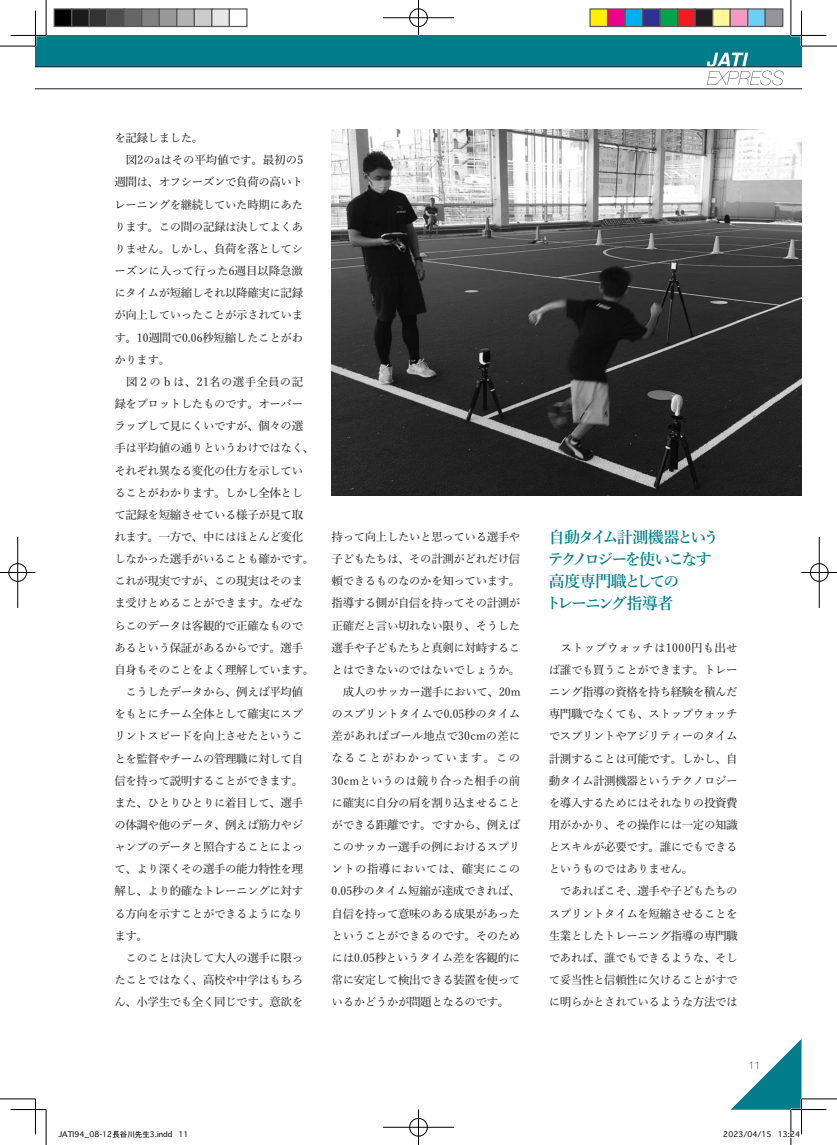
<style>
.page{position:relative;width:837px;height:1145px;background:#fff}
.page>*{position:absolute;margin:0;border:0;box-sizing:border-box;transform-origin:0 0}
.t1{font:600 16px/22.1px "Yu Min Pr 6 N";letter-spacing:-.125em;color:#007c8a}
.t2{font:500 11.5px/22.1px "Yu Min Pr 6 N";letter-spacing:-.04em;color:#231f20}
.t3{font:100 10.62px "Helvetica Neue";color:#231f20}
.t4{font:7.5px "Osaka";color:#000}
</style>
<div class="page">
<img style="left:331px;top:130px;width:470px;height:365px">
<div style="left:35px;top:35px;width:766px;height:32px;background:#007c8a"></div>
<svg style="left:731px;top:1039px;width:70px;height:70px"></svg>
<hr style="left:35px;top:67px;width:766px;height:1px;background:#231f20">
<hr style="left:35px;top:88px;width:766px;height:1px;background:#231f20">
<svg style="left:705px;top:53px;width:78px;height:32px"></svg>
<hr style="left:790px;top:1108px;width:36px;height:2px;background:#fff">
<hr style="left:800px;top:11px;width:2px;height:35px;background:#fff">
<hr style="left:800px;top:1098px;width:2px;height:36px;background:#fff">
<hr style="left:0;top:46px;width:35px;height:1px;background:#000">
<hr style="left:801px;top:46px;width:35px;height:1px;background:#000">
<hr style="left:0;top:1098px;width:35px;height:1px;background:#000">
<hr style="left:801px;top:1098px;width:35px;height:1px;background:#000">
<hr style="left:46px;top:0;width:1px;height:35px;background:#000">
<hr style="left:46px;top:1109px;width:1px;height:35px;background:#000">
<hr style="left:790px;top:0;width:1px;height:35px;background:#000">
<hr style="left:790px;top:1109px;width:1px;height:35px;background:#000">
<hr style="left:11px;top:35px;width:35px;height:1px;background:#000">
<hr style="left:790px;top:35px;width:36px;height:1px;background:#000">
<hr style="left:11px;top:1109px;width:35px;height:1px;background:#000">
<hr style="left:790px;top:1109px;width:36px;height:1px;background:#000">
<hr style="left:35px;top:11px;width:1px;height:35px;background:#000">
<hr style="left:35px;top:1098px;width:1px;height:36px;background:#000">
<hr style="left:801px;top:11px;width:1px;height:35px;background:#000">
<hr style="left:801px;top:1098px;width:1px;height:36px;background:#000">
<div style="left:408px;top:8px;width:20px;height:19px;border:2px solid #fff;border-radius:50%"></div>
<hr style="left:383px;top:17px;width:71px;height:2px;background:#fff">
<hr style="left:417px;top:0;width:2px;height:35px;background:#fff">
<div style="left:409px;top:9px;width:18px;height:18px;border:1px solid #000;border-radius:50%"></div>
<hr style="left:383px;top:18px;width:71px;height:1px;background:#000">
<hr style="left:418px;top:0;width:1px;height:35px;background:#000">
<div style="left:408px;top:1117px;width:20px;height:20px;border:2px solid #fff;border-radius:50%"></div>
<hr style="left:383px;top:1126px;width:71px;height:2px;background:#fff">
<hr style="left:417px;top:1109px;width:2px;height:35px;background:#fff">
<div style="left:409px;top:1118px;width:18px;height:18px;border:1px solid #000;border-radius:50%"></div>
<hr style="left:383px;top:1127px;width:71px;height:1px;background:#000">
<hr style="left:418px;top:1109px;width:1px;height:35px;background:#000">
<div style="left:8px;top:562px;width:19px;height:20px;border:2px solid #fff;border-radius:50%"></div>
<hr style="left:0;top:571px;width:35px;height:2px;background:#fff">
<hr style="left:17px;top:537px;width:2px;height:71px;background:#fff">
<div style="left:9px;top:563px;width:18px;height:18px;border:1px solid #000;border-radius:50%"></div>
<hr style="left:0;top:572px;width:35px;height:1px;background:#000">
<hr style="left:18px;top:537px;width:1px;height:71px;background:#000">
<div style="left:809px;top:562px;width:19px;height:20px;border:2px solid #fff;border-radius:50%"></div>
<hr style="left:801px;top:571px;width:35px;height:2px;background:#fff">
<div style="left:809px;top:563px;width:19px;height:18px;border:1px solid #000;border-radius:50%"></div>
<hr style="left:801px;top:572px;width:35px;height:1px;background:#000">
<hr style="left:818px;top:537px;width:1px;height:71px;background:#000">
<div style="left:54px;top:9px;width:18px;height:17px;background:#000"></div>
<div style="left:54px;top:8px;width:18px;height:19px;border:1px solid #595959"></div>
<div style="left:72px;top:9px;width:17px;height:17px;background:#1a1a1a"></div>
<div style="left:71px;top:8px;width:19px;height:19px;border:1px solid #595959"></div>
<div style="left:89px;top:9px;width:18px;height:17px;background:#333"></div>
<div style="left:89px;top:8px;width:18px;height:19px;border:1px solid #595959"></div>
<div style="left:107px;top:9px;width:17px;height:17px;background:#4d4d4d"></div>
<div style="left:106px;top:8px;width:19px;height:19px;border:1px solid #595959"></div>
<div style="left:124px;top:9px;width:18px;height:17px;background:#666"></div>
<div style="left:124px;top:8px;width:18px;height:19px;border:1px solid #595959"></div>
<div style="left:142px;top:9px;width:17px;height:17px;background:#808080"></div>
<div style="left:141px;top:8px;width:19px;height:19px;border:1px solid #595959"></div>
<div style="left:159px;top:9px;width:18px;height:17px;background:#999"></div>
<div style="left:159px;top:8px;width:18px;height:19px;border:1px solid #595959"></div>
<div style="left:177px;top:9px;width:17px;height:17px;background:#b3b3b3"></div>
<div style="left:176px;top:8px;width:19px;height:19px;border:1px solid #595959"></div>
<div style="left:194px;top:9px;width:18px;height:17px;background:#ccc"></div>
<div style="left:194px;top:8px;width:18px;height:19px;border:1px solid #595959"></div>
<div style="left:212px;top:9px;width:17px;height:17px;background:#e6e6e6"></div>
<div style="left:211px;top:8px;width:19px;height:19px;border:1px solid #595959"></div>
<div style="left:229px;top:8px;width:18px;height:19px;border:1px solid #595959"></div>
<div style="left:590px;top:9px;width:17px;height:17px;background:#fff101"></div>
<div style="left:589px;top:8px;width:19px;height:19px;border:1px solid #595959"></div>
<div style="left:607px;top:9px;width:18px;height:17px;background:#ed028c"></div>
<div style="left:606px;top:8px;width:19px;height:19px;border:1px solid #595959"></div>
<div style="left:625px;top:9px;width:17px;height:17px;background:#00aeef"></div>
<div style="left:624px;top:8px;width:19px;height:19px;border:1px solid #595959"></div>
<div style="left:642px;top:9px;width:18px;height:17px;background:#2e3092"></div>
<div style="left:641px;top:8px;width:19px;height:19px;border:1px solid #595959"></div>
<div style="left:660px;top:9px;width:17px;height:17px;background:#00a54f"></div>
<div style="left:659px;top:8px;width:19px;height:19px;border:1px solid #595959"></div>
<div style="left:677px;top:9px;width:18px;height:17px;background:#ee1d23"></div>
<div style="left:676px;top:8px;width:19px;height:19px;border:1px solid #595959"></div>
<div style="left:695px;top:9px;width:17px;height:17px;background:#231f20"></div>
<div style="left:694px;top:8px;width:19px;height:19px;border:1px solid #595959"></div>
<div style="left:712px;top:9px;width:18px;height:17px;background:#fff79a"></div>
<div style="left:711px;top:8px;width:19px;height:19px;border:1px solid #595959"></div>
<div style="left:730px;top:9px;width:17px;height:17px;background:#f499c2"></div>
<div style="left:729px;top:8px;width:19px;height:19px;border:1px solid #595959"></div>
<div style="left:747px;top:9px;width:18px;height:17px;background:#6bcff6"></div>
<div style="left:746px;top:8px;width:19px;height:19px;border:1px solid #595959"></div>
<div style="left:765px;top:9px;width:17px;height:17px;background:#939598"></div>
<div style="left:764px;top:8px;width:19px;height:19px;border:1px solid #595959"></div>
<p class="t2" style="left:114px;top:126px;width:201px">を記録しました。<br>　図2のaはその平均値です。最初の5週間は、オフシーズンで負荷の高いトレーニングを継続していた時期にあたります。この間の記録は決してよくありません。しかし、負荷を落としてシーズンに入って行った6週目以降急激にタイムが短縮しそれ以降確実に記録が向上していったことが示されています。10週間で0.06秒短縮したことがわかります。<br>　図２のｂは、21名の選手全員の記録をプロットしたものです。オーバーラップして見にくいですが、個々の選手は平均値の通りというわけではなく、それぞれ異なる変化の仕方を示していることがわかります。しかし全体として記録を短縮させている様子が見て取れます。一方で、中にはほとんど変化しなかった選手がいることも確かです。これが現実ですが、この現実はそのまま受けとめることができます。なぜならこのデータは客観的で正確なものであるという保証があるからです。選手自身もそのことをよく理解しています。　こうしたデータから、例えば平均値をもとにチーム全体として確実にスプリントスピードを向上させたということを監督やチームの管理職に対して自信を持って説明することができます。また、ひとりひとりに着目して、選手の体調や他のデータ、例えば筋力やジャンプのデータと照合することによって、より深くその選手の能力特性を理解し、より的確なトレーニングに対する方向を示すことができるようになります。<br>　このことは決して大人の選手に限ったことではなく、高校や中学はもちろん、小学生でも全く同じです。意欲を</p>
<p class="t2" style="left:331px;top:524px;width:190px;text-align:justify">持って向上したいと思っている選手や子どもたちは、その計測がどれだけ信頼できるものなのかを知っています。指導する側が自信を持ってその計測が正確だと言い切れない限り、そうした選手や子どもたちと真剣に対峙することはできないのではないでしょうか。　成人のサッカー選手において、20mのスプリントタイムで0.05秒のタイム差があればゴール地点で30cmの差になることがわかっています。この30cmというのは競り合った相手の前に確実に自分の肩を割り込ませることができる距離です。ですから、例えばこのサッカー選手の例におけるスプリントの指導においては、確実にこの0.05秒のタイム短縮が達成できれば、自信を持って意味のある成果があったということができるのです。そのためには0.05秒というタイム差を客観的に常に安定して検出できる装置を使っているかどうかが問題となるのです。</p>
<h1 class="t1" style="left:545px;top:526px;width:175px">自動タイム計測機器というテクノロジーを使いこなす高度専門職としての<br>トレーニング指導者</h1>
<p class="t2" style="left:548px;top:635px;width:190px">　ストップウォッチは1000円も出せば誰でも買うことができます。トレーニング指導の資格を持ち経験を積んだ専門職でなくても、ストップウォッチでスプリントやアジリティーのタイム計測することは可能です。しかし、自動タイム計測機器というテクノロジーを導入するためにはそれなりの投資費用がかかり、その操作には一定の知識とスキルが必要です。誰にでもできるというものではありません。<br>　であればこそ、選手や子どもたちのスプリントタイムを短縮させることを生業としたトレーニング指導の専門職であれば、誰でもできるような、そして妥当性と信頼性に欠けることがすでに明らかとされているような方法では</p>
<p class="t3" style="left:748px;top:1057px;width:13px">11</p>
<p class="t4" style="left:59px;top:1129px;width:131px">JATI94_08-12長谷川先生3.indd 11</p>
<p class="t4" style="left:723px;top:1129px;width:78px">2023/04/15 13:24</p>
</div>
